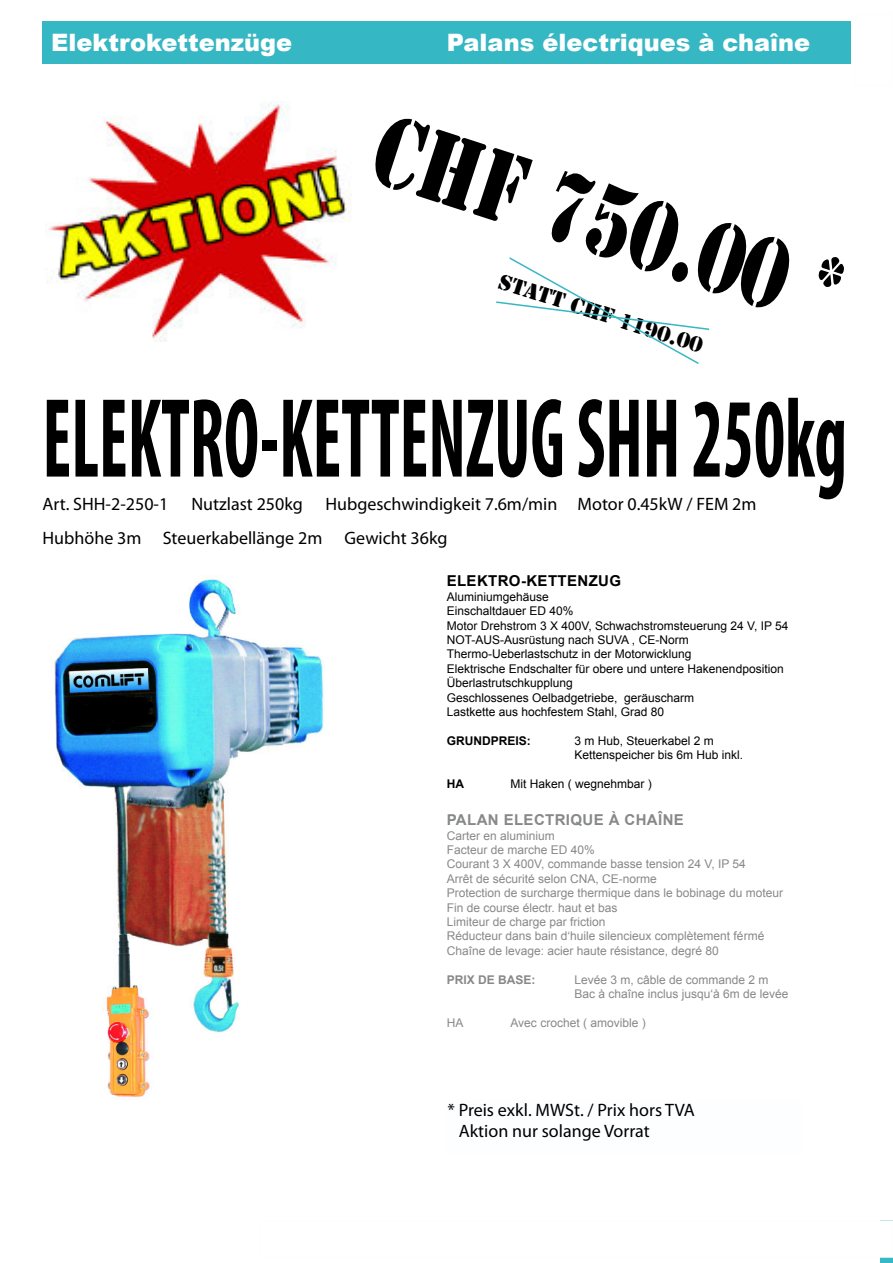
<style>
.page{position:relative;width:893px;height:1263px;background:#fff}
.page>*{position:absolute;margin:0;border:0;box-sizing:border-box;transform-origin:0 0}
.t1{font:700 condensed 113.85px "Myriad Pro";color:#000;scale:.64 1}
.t2{font:93.15px "Stencil Std";color:#000;scale:.77 1}
.t3{font:900 24px "Arial";color:#fff}
.t4{font:20.25px "Stencil Std";color:#000}
.t5{font:18px/34px "Myriad Pro";color:#000}
.t6{font:700 15px "Arial";letter-spacing:.025em;color:#878889}
.t7{font:700 15px "Arial";letter-spacing:.025em;color:#000}
.t8{font:12px/14.4px "Arial";color:#878889}
.t9{font:12px/14.4px "Arial";color:#000}
.t10{font:700 12px "Arial";color:#000}
.t11{font:700 12px "Arial";color:#878889}
</style>
<div class="page">
<div style="left:43px;top:21px;width:807px;height:43px;background:#36b7c4"></div>
<svg style="left:880px;top:1220px;width:12px;height:43px"></svg>
<img style="left:45px;top:102px;width:306px;height:239px">
<svg style="left:496px;top:257px;width:214px;height:107px"></svg>
<img style="left:54px;top:578px;width:271px;height:520px">
<div style="left:259px;top:1221px;width:633px;height:36px;background:#fff"></div>
<h3 class="t3" style="left:51px;top:34px;width:242px">Elektrokettenzüge</h3>
<h3 class="t3" style="left:446px;top:34px;width:365px">Palans électriques à chaîne</h3>
<h2 class="t2" style="left:393px;top:97px;width:633px;rotate:18deg">CHF 750.00 *</h2>
<h3 class="t4" style="left:503px;top:270px;width:215px;rotate:18deg">statt CHF 1190.00</h3>
<h1 class="t1" style="left:43px;top:397px;width:1258px">ELEKTRO-KETTENZUG SHH 250kg</h1>
<h3 class="t5" style="left:43px;top:488px;width:127px">Art. SHH-2-250-1</h3>
<h3 class="t5" style="left:43px;top:488px;width:715px;text-indent:149px">Nutzlast 250kg Hubgeschwindigkeit 7.6m/min Motor 0.45kW / FEM 2m<br>Hubhöhe 3m Steuerkabellänge 2m Gewicht 36kg</h3>
<p class="t7" style="left:446px;top:572px;width:176px">ELEKTRO-KETTENZUG</p>
<p class="t9" style="left:446px;top:590px;width:343px">Aluminiumgehäuse<br>Einschaltdauer ED 40%<br>Motor Drehstrom 3 X 400V, Schwachstromsteuerung 24 V, IP 54<br>NOT-AUS-Ausrüstung nach SUVA , CE-Norm Thermo-Ueberlastschutz in der Motorwicklung<br>Elektrische Endschalter für obere und untere Hakenendposition Überlastrutschkupplung<br>Geschlossenes Oelbadgetriebe, geräuscharm<br>Lastkette aus hochfestem Stahl, Grad 80</p>
<p class="t10" style="left:446px;top:734px;width:85px">GRUNDPREIS:</p>
<p class="t9" style="left:574px;top:734px;width:170px">3 m Hub, Steuerkabel 2 m<br>Kettenspeicher bis 6m Hub inkl.</p>
<p class="t10" style="left:446px;top:777px;width:19px">HA</p>
<p class="t9" style="left:510px;top:778px;width:143px">Mit Haken ( wegnehmbar )</p>
<p class="t6" style="left:446px;top:811px;width:239px">PALAN ELECTRIQUE À CHAÎNE</p>
<p class="t8" style="left:446px;top:829px;width:338px">Carter en aluminium<br>Facteur de marche ED 40%<br>Courant 3 X 400V, commande basse tension 24 V, IP 54<br>Arrêt de sécurité selon CNA, CE-norme<br>Protection de surcharge thermique dans le bobinage du moteur Fin de course électr. haut et bas<br>Limiteur de charge par friction<br>Réducteur dans bain d‘huile silencieux complètement férmé Chaîne de levage: acier haute résistance, degré 80</p>
<p class="t11" style="left:446px;top:972px;width:90px">PRIX DE BASE:</p>
<p class="t8" style="left:574px;top:973px;width:216px">Levée 3 m, câble de commande 2 m<br>Bac à chaîne inclus jusqu‘à 6m de levée</p>
<p class="t8" style="left:446px;top:1016px;width:18px">HA</p>
<p class="t8" style="left:510px;top:1016px;width:137px">Avec crochet ( amovible )</p>
<h3 class="t5" style="left:459px;top:1100px;width:237px;line-height:21.6px;text-indent:-11px">* Preis exkl. MWSt. / Prix hors TVA<br>Aktion nur solange Vorrat</h3>
</div>
